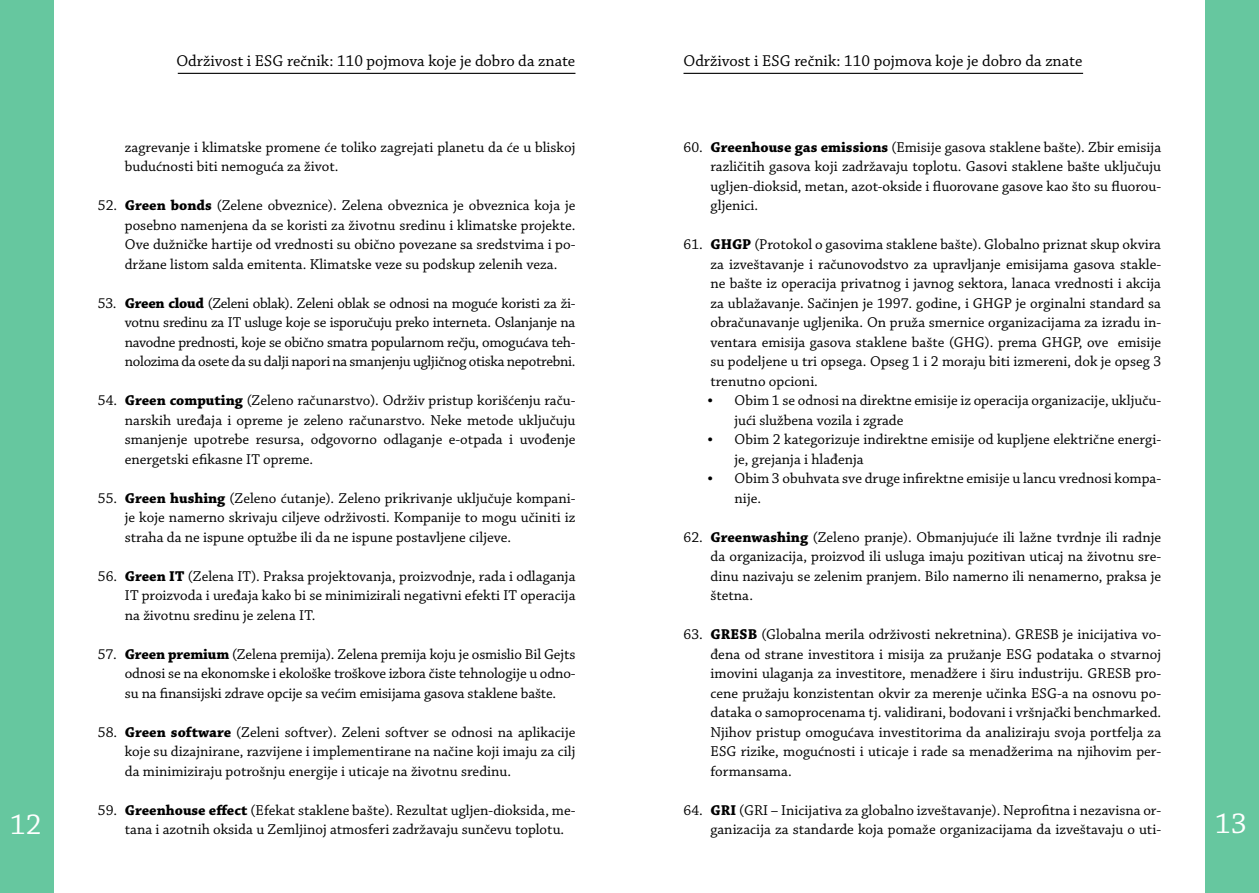
<style>
.page{position:relative;width:1259px;height:893px;background:#fff}
.page>*{position:absolute;margin:0;border:0;box-sizing:border-box;transform-origin:0 0}
.t1{font:30px "Chaparral Pro";color:#fff}
.t2{font:16.5px "Chaparral Pro";color:#000}
.t3{font:15px/19.5px "Chaparral Pro";color:#000;text-align:justify}
.s1{font-weight:700}
</style>
<div class="page">
<div style="left:1205px;top:0;width:54px;height:893px;background:#66c79f"></div>
<hr style="left:178px;top:73px;width:397px;height:1px;background:#000">
<hr style="left:683px;top:73px;width:400px;height:1px;background:#000">
<div style="left:0;top:0;width:54px;height:893px;background:#66c79f"></div>
<p class="t2" style="left:176px;top:51px;width:400px">Održivost i ESG rečnik: 110 pojmova koje je dobro da znate</p>
<p class="t2" style="left:683px;top:51px;width:400px">Održivost i ESG rečnik: 110 pojmova koje je dobro da znate</p>
<p class="t3" style="left:710px;top:138px;width:452px;text-indent:-27px">60. <span class="s1">Greenhouse gas emissions</span> (Emisije gasova staklene bašte). Zbir emisija različitih gasova koji zadržavaju toplotu. Gasovi staklene bašte uključuju ugljen-dioksid, metan, azot-okside i fluorovane gasove kao što su fluorou&shy;gljenici.</p>
<p class="t3" style="left:710px;top:235px;width:452px;text-indent:-27px">61. <span class="s1">GHGP</span> (Protokol o gasovima staklene bašte). Globalno priznat skup okvira za izveštavanje i računovodstvo za upravljanje emisijama gasova stakle&shy;ne bašte iz operacija privatnog i javnog sektora, lanaca vrednosti i akcija za ublažavanje. Sačinjen je 1997. godine, i GHGP je orginalni standard sa obračunavanje ugljenika. On pruža smernice organizacijama za izradu in&shy;ventara emisija gasova staklene bašte (GHG). prema GHGP, ove emisije su podeljene u tri opsega. Opseg 1 i 2 moraju biti izmereni, dok je opseg 3 trenutno opcioni.</p>
<p class="t3" style="left:734px;top:391px;width:428px;text-align:left">Obim 1 se odnosi na direktne emisije iz operacija organizacije, uključu&shy;jući službena vozila i zgrade<br>Obim 2 kategorizuje indirektne emisije od kupljene električne energi&shy;je, grejanja i hlađenja<br>Obim 3 obuhvata sve druge infirektne emisije u lancu vrednosi kompa&shy;nije.</p>
<p class="t3" style="left:710px;top:528px;width:452px;text-indent:-27px">62. <span class="s1">Greenwashing</span> (Zeleno pranje). Obmanjujuće ili lažne tvrdnje ili radnje da organizacija, proizvod ili usluga imaju pozitivan uticaj na životnu sre&shy;dinu nazivaju se zelenim pranjem. Bilo namerno ili nenamerno, praksa je štetna.</p>
<p class="t3" style="left:710px;top:625px;width:452px;text-indent:-27px">63. <span class="s1">GRESB</span> (Globalna merila održivosti nekretnina). GRESB je inicijativa vo&shy;đena od strane investitora i misija za pružanje ESG podataka o stvarnoj imovini ulaganja za investitore, menadžere i širu industriju. GRESB pro&shy;cene pružaju konzistentan okvir za merenje učinka ESG-a na osnovu po&shy;dataka o samoprocenama tj. validirani, bodovani i vršnjački benchmarked.<br>Njihov pristup omogućava investitorima da analiziraju svoja portfelja za ESG rizike, mogućnosti i uticaje i rade sa menadžerima na njihovim per&shy;formansama.</p>
<p class="t3" style="left:683px;top:801px;width:479px;text-align:right">64. <span class="s1">GRI</span> (GRI – Inicijativa za globalno izveštavanje). Neprofitna i nezavisna or&shy;ganizacija za standarde koja pomaže organizacijama da izveštavaju o uti-</p>
<p class="t3" style="left:125px;top:138px;width:452px">zagrevanje i klimatske promene će toliko zagrejati planetu da će u bliskoj budućnosti biti nemoguća za život.</p>
<p class="t3" style="left:125px;top:196px;width:452px;text-indent:-27px">52. <span class="s1">Green bonds</span> (Zelene obveznice). Zelena obveznica je obveznica koja je posebno namenjena da se koristi za životnu sredinu i klimatske projekte.<br>Ove dužničke hartije od vrednosti su obično povezane sa sredstvima i po&shy;držane listom salda emitenta. Klimatske veze su podskup zelenih veza.</p>
<p class="t3" style="left:125px;top:294px;width:452px;text-indent:-27px">53. <span class="s1">Green cloud</span> (Zeleni oblak). Zeleni oblak se odnosi na moguće koristi za ži&shy;votnu sredinu za IT usluge koje se isporučuju preko interneta. Oslanjanje na navodne prednosti, koje se obično smatra popularnom rečju, omogućava teh&shy;nolozima da osete da su dalji napori na smanjenju ugljičnog otiska nepotrebni.</p>
<p class="t3" style="left:125px;top:391px;width:452px;text-indent:-27px">54. <span class="s1">Green computing</span> (Zeleno računarstvo). Održiv pristup korišćenju raču&shy;narskih uređaja i opreme je zeleno računarstvo. Neke metode uključuju smanjenje upotrebe resursa, odgovorno odlaganje e-otpada i uvođenje energetski efikasne IT opreme.</p>
<p class="t3" style="left:125px;top:489px;width:452px;text-indent:-27px">55. <span class="s1">Green hushing</span> (Zeleno ćutanje). Zeleno prikrivanje uključuje kompani&shy;je koje namerno skrivaju ciljeve održivosti. Kompanije to mogu učiniti iz straha da ne ispune optužbe ili da ne ispune postavljene ciljeve.</p>
<p class="t3" style="left:125px;top:567px;width:452px;text-indent:-27px">56. <span class="s1">Green IT</span> (Zelena IT). Praksa projektovanja, proizvodnje, rada i odlaganja IT proizvoda i uređaja kako bi se minimizirali negativni efekti IT operacija na životnu sredinu je zelena IT.</p>
<p class="t3" style="left:125px;top:645px;width:452px;text-indent:-27px">57. <span class="s1">Green premium</span> (Zelena premija). Zelena premija koju je osmislio Bil Gejts odnosi se na ekonomske i ekološke troškove izbora čiste tehnologije u odno&shy;su na finansijski zdrave opcije sa većim emisijama gasova staklene bašte.</p>
<p class="t3" style="left:125px;top:723px;width:452px;text-indent:-27px">58. <span class="s1">Green software</span> (Zeleni softver). Zeleni softver se odnosi na aplikacije koje su dizajnirane, razvijene i implementirane na načine koji imaju za cilj da minimiziraju potrošnju energije i uticaje na životnu sredinu.</p>
<p class="t3" style="left:125px;top:801px;width:452px;text-indent:-27px">59. <span class="s1">Greenhouse effect</span> (Efekat staklene bašte). Rezultat ugljen-dioksida, me&shy;tana i azotnih oksida u Zemljinoj atmosferi zadržavaju sunčevu toplotu.</p>
<h1 class="t1" style="left:10px;top:808px;width:33px">12</h1>
<h1 class="t1" style="left:1215px;top:807px;width:33px">13</h1>
</div>
